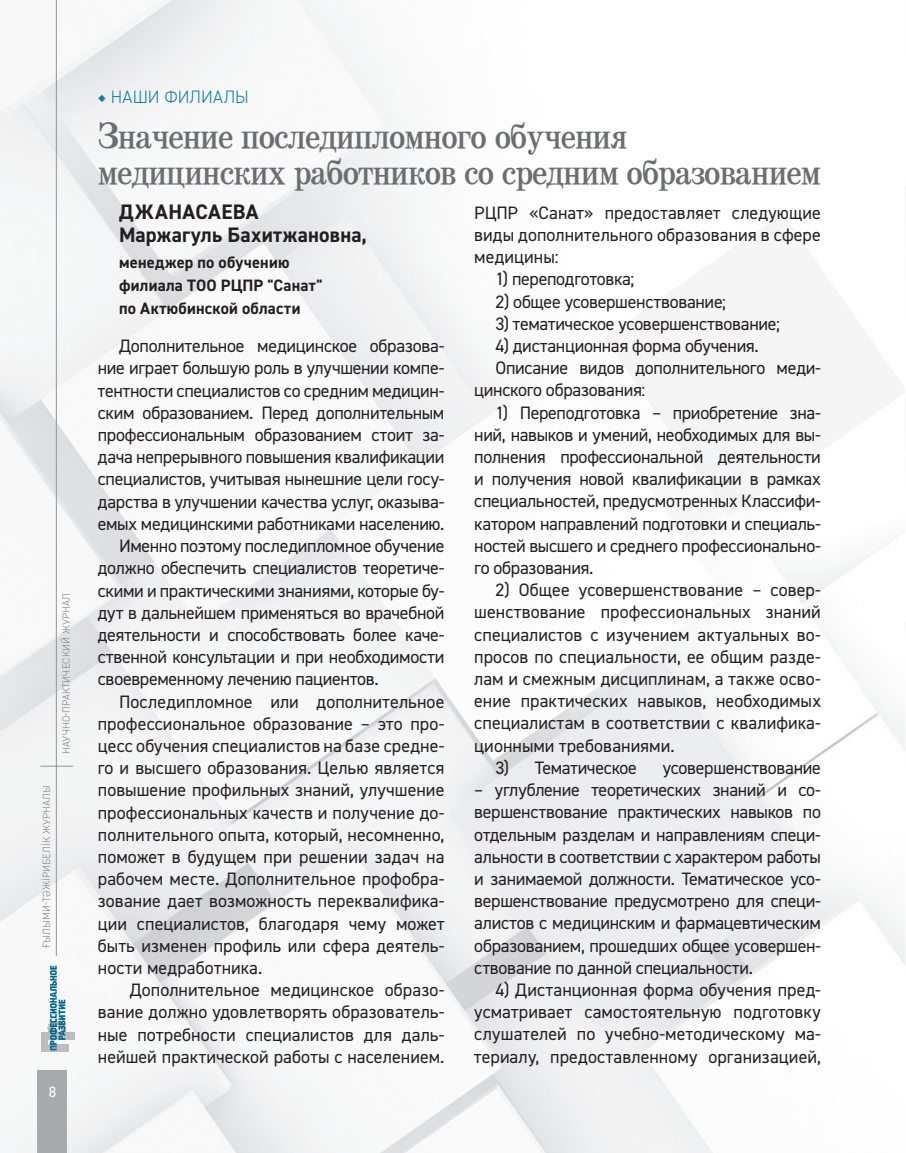
<style>
.page{position:relative;width:906px;height:1153px;background:#fff}
.page>*{position:absolute;margin:0;border:0;box-sizing:border-box;transform-origin:0 0}
.t1{font:700 36px/36px "Century.kz";letter-spacing:-.025em;color:#6c6d70;scale:.9 1}
.t2{font:700 21px/22.5px "DIN2014";letter-spacing:.01em;color:#231f20}
.t3{font:18px/22.2px "DIN2014";letter-spacing:-.005em;color:#231f20;text-align:justify}
.t4{font:300 18px "DIN2014";letter-spacing:.01em;color:#0d7fa2}
.t5{font:700 16.5px/22.5px "DIN2014";letter-spacing:.015em;color:#231f20}
.t6{font:15px "DIN2014";color:#fff}
.t7{font:300 10.5px "DIN2014";letter-spacing:.01em;color:#808285}
.s1{font-family:"Minion Pro";font-weight:400}
</style>
<div class="page">
<img style="left:0;top:0;width:906px;height:1152px">
<svg style="left:449px;top:662px;width:365px;height:366px;fill:#ecedee"></svg>
<svg style="left:604px;top:213px;width:302px;height:303px;fill:#f5f5f6"></svg>
<svg style="left:904px;top:623px;width:2px;height:303px"></svg>
<div style="left:38px;top:1069px;width:29px;height:83px;background:#a8a9ad"></div>
<img style="left:42px;top:1032px;width:5px;height:19px">
<svg style="left:47px;top:965px;width:28px;height:86px"></svg>
<hr style="left:56px;top:0;width:1px;height:955px;background:#939598">
<hr style="left:40px;top:765px;width:33px;height:1px;background:#939598">
<p class="t7" style="left:60px;top:754px;width:162px;rotate:-90deg">НАУЧНО-ПРАКТИЧЕСКИЙ ЖУРНАЛ</p>
<p class="t7" style="left:40px;top:948px;width:163px;rotate:-90deg">ғылыми-тәжіри бел ік ЖУРНАЛЫ</p>
<p class="t6" style="left:49px;top:1081px;width:9px">8</p>
<p class="t4" style="left:98px;top:86px;width:149px"><span class="s1">◆</span> НАШИ ФИЛИАЛЫ</p>
<h1 class="t1" style="left:98px;top:117px;width:805px">Значение последипломного обучения медицинских работников со средним образованием</h1>
<p class="t2" style="left:119px;top:200px;width:249px">Джанасаева<br>Маржагуль Бахитжановна,</p>
<p class="t5" style="left:119px;top:251px;width:205px">менеджер по обучению филиала ТОО РЦПР "Санат" по Актюбинской области</p>
<p class="t3" style="left:119px;top:334px;width:327px">Дополнительное медицинское образова-</p>
<p class="t3" style="left:98px;top:357px;width:348px">ние играет большую роль в улучшении компе-</p>
<p class="t3" style="left:98px;top:379px;width:348px">тентности специалистов со средним медицин-</p>
<p class="t3" style="left:98px;top:401px;width:348px">ским образованием. Перед дополнительным</p>
<p class="t3" style="left:98px;top:423px;width:348px">профессиональным образованием стоит за-</p>
<p class="t3" style="left:98px;top:445px;width:348px">дача непрерывного повышения квалификации</p>
<p class="t3" style="left:98px;top:468px;width:348px">специалистов, учитывая нынешние цели госу-</p>
<p class="t3" style="left:98px;top:490px;width:348px">дарства в улучшении качества услуг, оказыва-</p>
<p class="t3" style="left:98px;top:512px;width:348px">емых медицинскими работниками населению.</p>
<p class="t3" style="left:119px;top:534px;width:327px">Именно поэтому последипломное обучение</p>
<p class="t3" style="left:98px;top:556px;width:348px">должно обеспечить специалистов теоретиче-</p>
<p class="t3" style="left:98px;top:579px;width:348px">скими и практическими знаниями, которые бу-</p>
<p class="t3" style="left:98px;top:601px;width:348px">дут в дальнейшем применяться во врачебной</p>
<p class="t3" style="left:98px;top:623px;width:348px">деятельности и способствовать более каче-</p>
<p class="t3" style="left:98px;top:645px;width:348px">ственной консультации и при необходимости</p>
<p class="t3" style="left:98px;top:667px;width:282px">своевременному лечению пациентов.</p>
<p class="t3" style="left:119px;top:689px;width:327px">Последипломное или дополнительное</p>
<p class="t3" style="left:98px;top:712px;width:348px">профессиональное образование – это про-</p>
<p class="t3" style="left:98px;top:734px;width:348px">цесс обучения специалистов на базе средне-</p>
<p class="t3" style="left:98px;top:756px;width:348px">го и высшего образования. Целью является</p>
<p class="t3" style="left:98px;top:778px;width:348px">повышение профильных знаний, улучшение</p>
<p class="t3" style="left:98px;top:800px;width:348px">профессиональных качеств и получение до-</p>
<p class="t3" style="left:98px;top:823px;width:348px">полнительного опыта, который, несомненно,</p>
<p class="t3" style="left:98px;top:845px;width:348px">поможет в будущем при решении задач на</p>
<p class="t3" style="left:98px;top:867px;width:348px">рабочем месте. Дополнительное профобра-</p>
<p class="t3" style="left:98px;top:889px;width:348px">зование дает возможность переквалифика-</p>
<p class="t3" style="left:98px;top:911px;width:348px">ции специалистов, благодаря чему может</p>
<p class="t3" style="left:98px;top:934px;width:348px">быть изменен профиль или сфера деятель-</p>
<p class="t3" style="left:98px;top:956px;width:166px">ности медработника.</p>
<p class="t3" style="left:130px;top:978px;width:316px">Дополнительное медицинское образо-</p>
<p class="t3" style="left:98px;top:1000px;width:348px">вание должно удовлетворять образователь-</p>
<p class="t3" style="left:98px;top:1022px;width:348px">ные потребности специалистов для даль-</p>
<p class="t3" style="left:98px;top:1045px;width:348px">нейшей практической работы с населением.</p>
<p class="t3" style="left:474px;top:201px;width:348px">РЦПР «Санат» предоставляет следующие виды дополнительного образования в сфере медицины:</p>
<p class="t3" style="left:495px;top:268px;width:140px">1) переподготовка;</p>
<p class="t3" style="left:495px;top:290px;width:232px">2) общее усовершенствование;</p>
<p class="t3" style="left:495px;top:312px;width:286px">3) тематическое усовершенствование;</p>
<p class="t3" style="left:495px;top:334px;width:265px">4) дистанционная форма обучения.</p>
<p class="t3" style="left:495px;top:356px;width:327px">Описание видов дополнительного меди-</p>
<p class="t3" style="left:474px;top:378px;width:173px">цинского образования:</p>
<p class="t3" style="left:474px;top:401px;width:348px;text-indent:21px">1) Переподготовка – приобретение зна&shy;ний, навыков и умений, необходимых для вы&shy;полнения профессиональной деятельности и получения новой квалификации в рамках специальностей, предусмотренных Классифи&shy;катором направлений подготовки и специаль&shy;ностей высшего и среднего профессионально&shy;го образования.</p>
<p class="t3" style="left:474px;top:578px;width:348px;text-indent:21px">2) Общее усовершенствование – совер&shy;шенствование профессиональных знаний специалистов с изучением актуальных во&shy;просов по специальности, ее общим разде&shy;лам и смежным дисциплинам, а также осво&shy;ение практических навыков, необходимых специалистам в соответствии с квалифика&shy;ционными требованиями.</p>
<p class="t3" style="left:495px;top:756px;width:143px">3) Тематическое</p>
<p class="t3" style="left:663px;top:756px;width:160px">усовершенствование</p>
<p class="t3" style="left:474px;top:778px;width:348px">– углубление теоретических знаний и со&shy;вершенствование практических навыков по отдельным разделам и направлениям специ&shy;альности в соответствии с характером работы и занимаемой должности. Тематическое усо&shy;вершенствование предусмотрено для специ&shy;алистов с медицинским и фармацевтическим образованием, прошедших общее усовершен&shy;ствование по данной специальности.</p>
<p class="t3" style="left:474px;top:978px;width:348px;text-indent:21px">4) Дистанционная форма обучения пред&shy;усматривает самостоятельную подготовку слушателей по учебно-методическому ма&shy;териалу, предоставленному организацией,</p>
</div>
